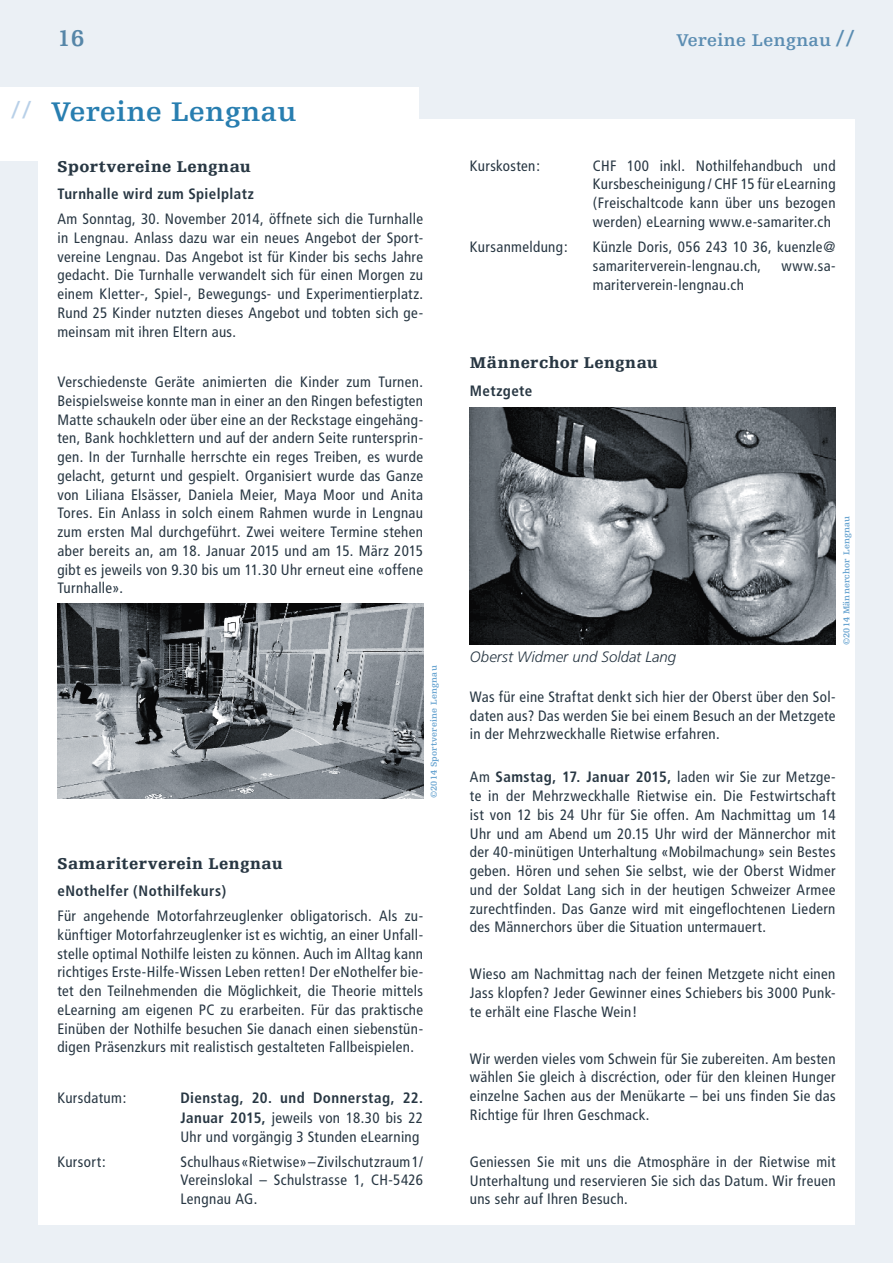
<style>
.page{position:relative;width:893px;height:1263px;background:#ebf0f5}
.page>*{position:absolute;margin:0;border:0;box-sizing:border-box;transform-origin:0 0}
.t1{font:700 28.5px "Egyptienne FLT";letter-spacing:.02em;color:#287eb0}
.t2{font:700 24px "Egyptienne FLT";color:#5686a8}
.t3{font:700 18px "Egyptienne FLT";letter-spacing:.02em;color:#5b8db2}
.t4{font:900 16.5px "Egyptienne FLT";letter-spacing:.025em;color:#283743}
.t5{font:condensed 15px/18.8px "Frutiger";letter-spacing:.025em;color:#283743;text-align:justify}
.t6{font:700 condensed 15px "Frutiger";letter-spacing:.025em;color:#283743}
.t7{font:italic 300 15px "Frutiger";color:#283743}
.t8{font:700 9px "Egyptienne FLT";letter-spacing:.02em;color:#6aa5d1}
.s1{font-size:24px}
.s2{font-size:25.5px;color:#b8d0e8}
.s3{font-weight:700}
</style>
<div class="page">
<div style="left:38px;top:119px;width:817px;height:1106px;background:#fff"></div>
<div style="left:0;top:87px;width:418px;height:73px;background:#fff"></div>
<img style="left:57px;top:604px;width:366px;height:194px">
<img style="left:470px;top:407px;width:366px;height:238px">
<h2 class="t2" style="left:57px;top:25px;width:29px">16</h2>
<p class="t3" style="left:676px;top:30px;width:180px">Vereine Lengnau <span class="s1">//</span></p>
<h1 class="t1" style="left:11px;top:96px;width:287px"><span class="s2">//</span> Vereine Lengnau</h1>
<p class="t4" style="left:57px;top:157px;width:195px">Sportvereine Lengnau</p>
<p class="t6" style="left:57px;top:185px;width:198px">Turnhalle wird zum Spielplatz</p>
<p class="t5" style="left:57px;top:210px;width:367px">Am Sonntag, 30. November 2014, öffnete sich die Turnhalle in Lengnau. Anlass dazu war ein neues Angebot der Sport&shy;vereine Lengnau. Das Angebot ist für Kinder bis sechs Jahre gedacht. Die Turnhalle verwandelt sich für einen Morgen zu einem Kletter-, Spiel-, Bewegungs- und Experimentierplatz.<br>Rund 25 Kinder nutzten dieses Angebot und tobten sich ge&shy;meinsam mit ihren Eltern aus.</p>
<p class="t5" style="left:57px;top:372px;width:367px">Verschiedenste Geräte animierten die Kinder zum Turnen.<br>Beispielsweise konnte man in einer an den Ringen befestigten Matte schaukeln oder über eine an der Reckstage eingehäng&shy;ten, Bank hochklettern und auf der andern Seite runtersprin&shy;gen. In der Turnhalle herrschte ein reges Treiben, es wurde gelacht, geturnt und gespielt. Organisiert wurde das Ganze von Liliana Elsässer, Daniela Meier, Maya Moor und Anita Tores. Ein Anlass in solch einem Rahmen wurde in Lengnau zum ersten Mal durchgeführt. Zwei weitere Termine stehen aber bereits an, am 18. Januar 2015 und am 15. März 2015 gibt es jeweils von 9.30 bis um 11.30 Uhr erneut eine «offene Turnhalle».</p>
<p class="t8" style="left:429px;top:798px;width:134px;rotate:-90deg">©2014 Sportvereine Lengnau</p>
<p class="t4" style="left:57px;top:854px;width:227px">Samariterverein Lengnau</p>
<p class="t6" style="left:57px;top:882px;width:170px">eNothelfer (Nothilfekurs)</p>
<p class="t5" style="left:57px;top:906px;width:367px">Für angehende Motorfahrzeuglenker obligatorisch. Als zu&shy;künftiger Motorfahrzeuglenker ist es wichtig, an einer Unfall&shy;stelle optimal Nothilfe leisten zu können. Auch im Alltag kann richtiges Erste-Hilfe-Wissen Leben retten! Der eNothelfer bie&shy;tet den Teilnehmenden die Möglichkeit, die Theorie mittels eLearning am eigenen PC zu erarbeiten. Für das praktische Einüben der Nothilfe besuchen Sie danach einen siebenstün&shy;digen Präsenzkurs mit realistisch gestalteten Fallbeispielen.</p>
<p class="t5" style="left:57px;top:1089px;width:71px">Kursdatum:</p>
<p class="t5" style="left:180px;top:1088px;width:244px;line-height:19.2px"><span class="s3">Dienstag, 20. und Donnerstag, 22.<br>Januar 2015,</span> jeweils von 18.30 bis 22<br>Uhr und vorgängig 3 Stunden eLearning</p>
<p class="t5" style="left:57px;top:1152px;width:50px">Kursort:</p>
<p class="t5" style="left:180px;top:1152px;width:244px">Schulhaus «Rietwise» – Zivilschutzraum 1/ Vereinslokal – Schulstrasse 1, CH-5426<br>Lengnau AG.</p>
<p class="t5" style="left:470px;top:156px;width:72px">Kurskosten:</p>
<p class="t5" style="left:593px;top:156px;width:244px">CHF 100 inkl. Nothilfehandbuch und Kursbescheinigung / CHF 15 für eLearning (Freischaltcode kann über uns bezogen werden) eLearning www.e-samariter.ch</p>
<p class="t5" style="left:470px;top:238px;width:99px">Kursanmeldung:</p>
<p class="t5" style="left:593px;top:238px;width:244px">Künzle Doris, 056 243 10 36, kuenzle@ samariterverein-lengnau.ch,</p>
<p class="t5" style="left:781px;top:256px;width:56px">www.sa-</p>
<p class="t5" style="left:593px;top:275px;width:153px">mariterverein-lengnau.ch</p>
<p class="t4" style="left:470px;top:354px;width:190px">Männerchor Lengnau</p>
<p class="t6" style="left:470px;top:381px;width:64px">Metzgete</p>
<p class="t7" style="left:470px;top:649px;width:208px">Oberst Widmer und Soldat Lang</p>
<p class="t8" style="left:841px;top:645px;width:131px;rotate:-90deg">©2014 Männerchor Lengnau</p>
<p class="t5" style="left:470px;top:687px;width:367px">Was für eine Straftat denkt sich hier der Oberst über den Sol&shy;daten aus? Das werden Sie bei einem Besuch an der Metzgete in der Mehrzweckhalle Rietwise erfahren.</p>
<p class="t5" style="left:470px;top:768px;width:367px">Am <span class="s3">Samstag, 17. Januar 2015,</span> laden wir Sie zur Metzge&shy;te in der Mehrzweckhalle Rietwise ein. Die Festwirtschaft ist von 12 bis 24 Uhr für Sie offen. Am Nachmittag um 14<br>Uhr und am Abend um 20.15 Uhr wird der Männerchor mit der 40-minütigen Unterhaltung «Mobilmachung» sein Bestes geben. Hören und sehen Sie selbst, wie der Oberst Widmer und der Soldat Lang sich in der heutigen Schweizer Armee zurechtfinden. Das Ganze wird mit eingeflochtenen Liedern des Männerchors über die Situation untermauert.</p>
<p class="t5" style="left:470px;top:965px;width:367px">Wieso am Nachmittag nach der feinen Metzgete nicht einen Jass klopfen? Jeder Gewinner eines Schiebers bis 3000 Punk&shy;te erhält eine Flasche Wein!</p>
<p class="t5" style="left:470px;top:1049px;width:367px">Wir werden vieles vom Schwein für Sie zubereiten. Am besten wählen Sie gleich à discréction, oder für den kleinen Hunger einzelne Sachen aus der Menükarte – bei uns finden Sie das Richtige für Ihren Geschmack.</p>
<p class="t5" style="left:470px;top:1152px;width:367px">Geniessen Sie mit uns die Atmosphäre in der Rietwise mit Unterhaltung und reservieren Sie sich das Datum. Wir freuen uns sehr auf Ihren Besuch.</p>
</div>
